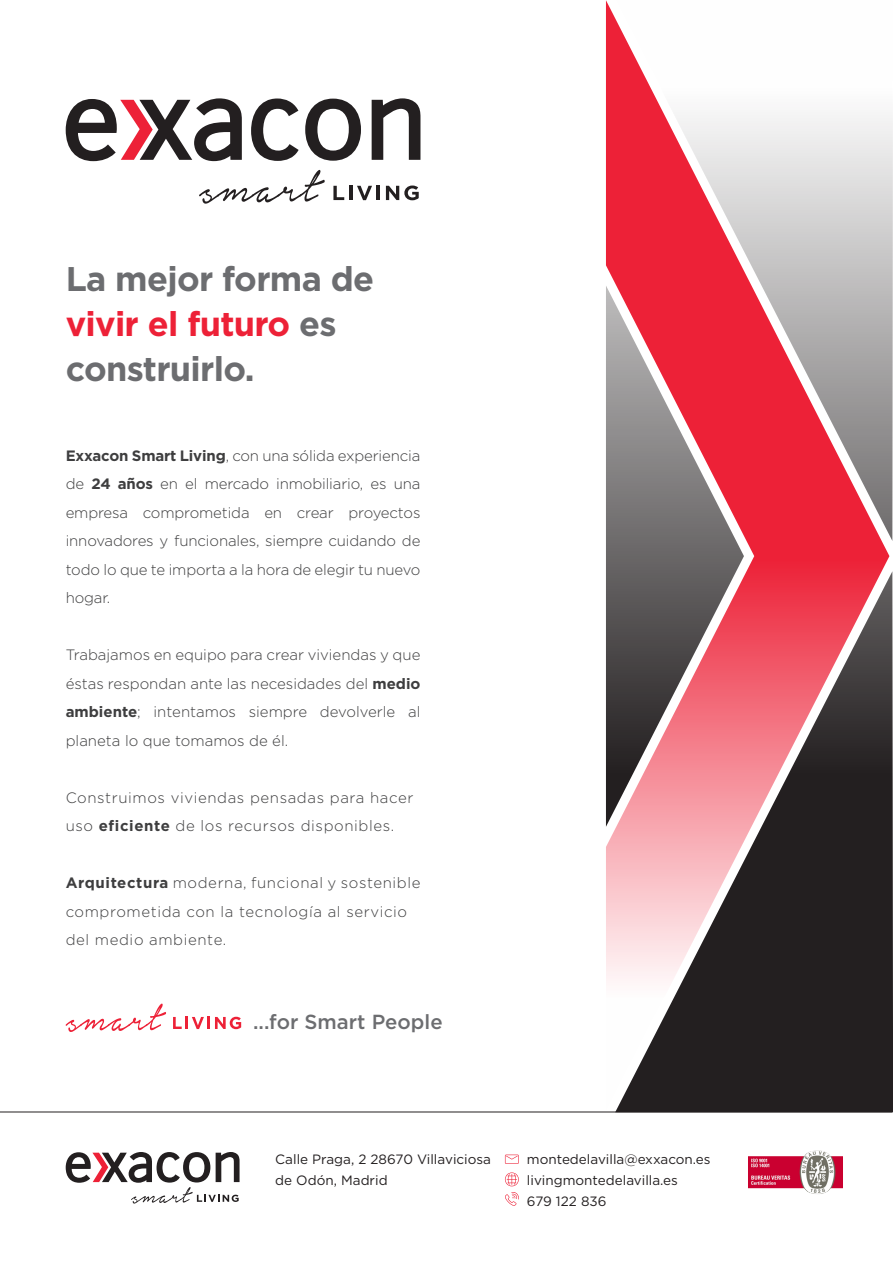
<style>
.page{position:relative;width:893px;height:1263px;background:#fff}
.page>*{position:absolute;margin:0;border:0;box-sizing:border-box;transform-origin:0 0}
.t1{font:700 34.2px "Gotham";letter-spacing:-.02em;color:#6c6d70}
.t2{font:700 34.2px "Gotham";letter-spacing:-.02em;color:#ed2137}
.t3{font:500 20.4px "Gotham";color:#6c6d70}
.t4{font:300 15px/28.5px "Gotham";letter-spacing:.04em;color:#3e3e3f;text-align:justify}
.t5{font:13.5px "Gotham";color:#231f20}
.s1{color:#6c6d70}
.s2{font-weight:700}
</style>
<div class="page">
<hr style="left:0;top:1112px;width:892px;height:1px;background:#231f20">
<svg style="left:66px;top:1152px;width:174px;height:51px"></svg>
<svg style="left:66px;top:1003px;width:100px;height:29px"></svg>
<svg style="left:173px;top:1017px;width:68px;height:12px"></svg>
<svg style="left:251px;top:98px;width:48px;height:63px"></svg>
<svg style="left:305px;top:99px;width:56px;height:62px"></svg>
<svg style="left:372px;top:98px;width:48px;height:62px"></svg>
<svg style="left:66px;top:98px;width:176px;height:63px"></svg>
<svg style="left:199px;top:170px;width:126px;height:34px"></svg>
<svg style="left:333px;top:186px;width:11px;height:14px"></svg>
<hr style="left:349px;top:186px;width:3px;height:14px;background:#231f20">
<svg style="left:357px;top:186px;width:15px;height:14px"></svg>
<hr style="left:377px;top:186px;width:3px;height:14px;background:#231f20">
<svg style="left:386px;top:186px;width:33px;height:14px"></svg>
<svg style="left:748px;top:1150px;width:95px;height:44px"></svg>
<svg style="left:505px;top:1154px;width:14px;height:10px"></svg>
<svg style="left:505px;top:1172px;width:14px;height:14px"></svg>
<svg style="left:505px;top:1192px;width:14px;height:14px"></svg>
<svg style="left:606px;top:0;width:283px;height:1112px"></svg>
<p class="t1" style="left:66px;top:256px;width:310px">La mejor forma de</p>
<p class="t2" style="left:66px;top:301px;width:272px">vivir el futuro <span class="s1">es</span></p>
<p class="t1" style="left:66px;top:346px;width:190px">construirlo.</p>
<p class="t4" style="left:66px;top:441px;width:356px"><span class="s2">Exxacon Smart Living</span>, con una sólida experiencia de <span class="s2">24 años</span> en el mercado inmobiliario, es una empresa comprometida en crear proyectos innovadores y funcionales, siempre cuidando de todo lo que te importa a la hora de elegir tu nuevo hogar.</p>
<p class="t4" style="left:66px;top:640px;width:356px">Trabajamos en equipo para crear viviendas y que éstas respondan ante las necesidades del <span class="s2">medio ambiente</span>; intentamos siempre devolverle al planeta lo que tomamos de él.</p>
<p class="t4" style="left:66px;top:783px;width:349px">Construimos viviendas pensadas para hacer</p>
<p class="t4" style="left:66px;top:811px;width:330px">uso <span class="s2">eficiente</span> de los recursos disponibles.</p>
<p class="t4" style="left:66px;top:868px;width:356px"><span class="s2">Arquitectura</span> moderna, funcional y sostenible comprometida con la tecnología al servicio</p>
<p class="t4" style="left:66px;top:925px;width:162px">del medio ambiente.</p>
<p class="t3" style="left:253px;top:1008px;width:191px">...for Smart People</p>
<p class="t5" style="left:275px;top:1150px;width:217px">Calle Praga, 2 28670 Villaviciosa</p>
<p class="t5" style="left:275px;top:1171px;width:114px">de Odón, Madrid</p>
<p class="t5" style="left:527px;top:1150px;width:185px">montedelavilla@exxacon.es</p>
<p class="t5" style="left:527px;top:1171px;width:153px">livingmontedelavilla.es</p>
<p class="t5" style="left:527px;top:1192px;width:81px">679 122 836</p>
</div>
